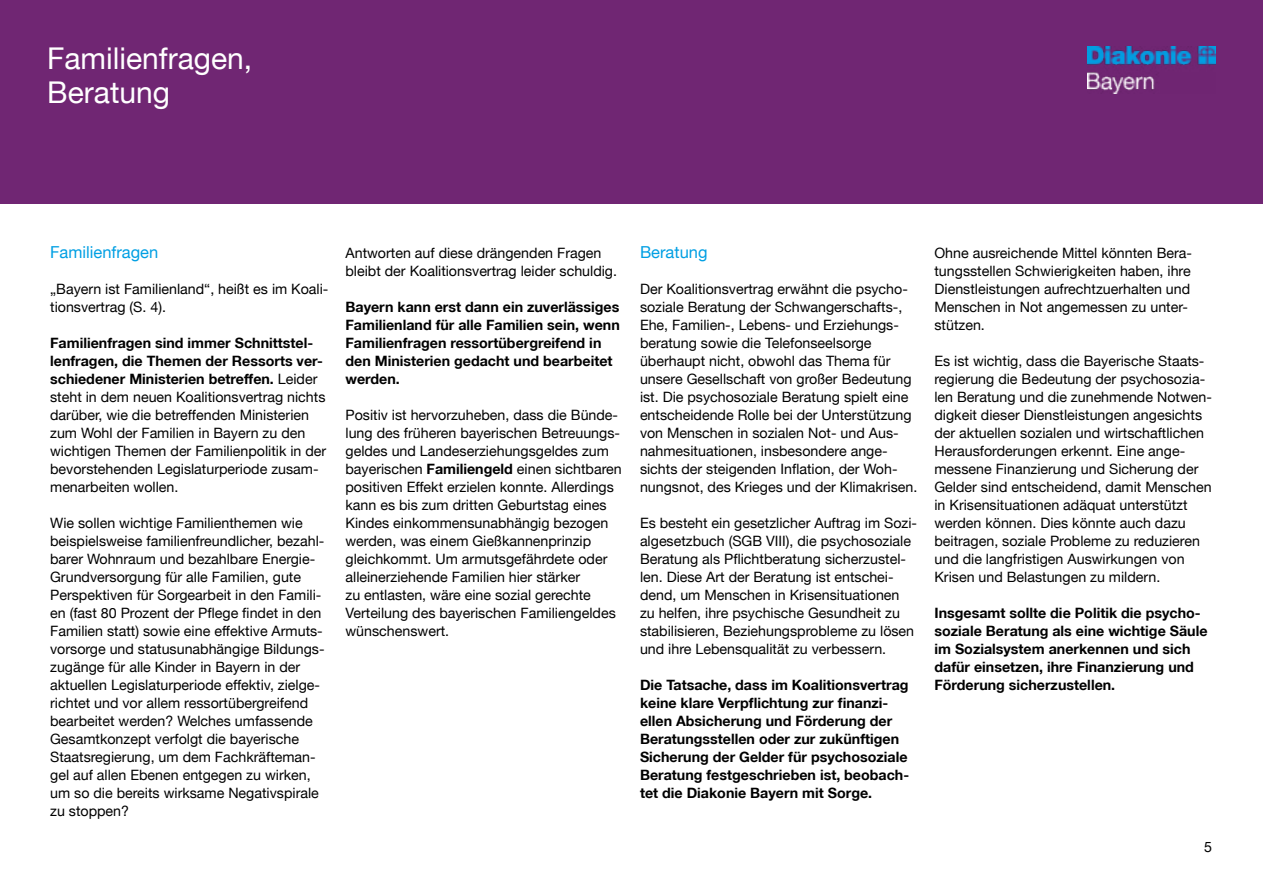
<style>
.page{position:relative;width:1263px;height:893px;background:#fff}
.page>*{position:absolute;margin:0;border:0;box-sizing:border-box;transform-origin:0 0}
.t1{font:30px/34.5px "Helvetica Neue LT";color:#fff}
.t2{font:16.5px "Helvetica Neue LT";color:#009fe3}
.t3{font:14.25px/18px "Helvetica Neue LT";color:#000}
.t4{font:700 14.25px/18px "Helvetica Neue LT";color:#000}
.s1{font-weight:700}
</style>
<div class="page">
<div style="left:0;top:0;width:1263px;height:204px;background:#702673"></div>
<img style="left:1087px;top:47px;width:128px;height:46px">
<h1 class="t1" style="left:47px;top:40px;width:207px">Familienfragen,<br>Beratung</h1>
<p class="t2" style="left:50px;top:242px;width:110px">Familienfragen</p>
<p class="t3" style="left:50px;top:280px;width:280px">„Bayern ist Familienland“, heißt es im Koali&shy;tionsvertrag (S. 4).</p>
<p class="t3" style="left:50px;top:334px;width:278px"><span class="s1">Familienfragen sind immer Schnittstel&shy;lenfragen, die Themen der Ressorts ver&shy;schiedener Ministerien betreffen.</span> Leider steht in dem neuen Koalitionsvertrag nichts darüber, wie die betreffenden Ministerien zum Wohl der Familien in Bayern zu den wichtigen Themen der Familienpolitik in der bevorstehenden Legislaturperiode zusam&shy;menarbeiten wollen.</p>
<p class="t3" style="left:50px;top:514px;width:276px">Wie sollen wichtige Familienthemen wie beispielsweise familienfreundlicher, bezahl&shy;barer Wohnraum und bezahlbare Energie-Grundversorgung für alle Familien, gute Perspektiven für Sorgearbeit in den Famili&shy;en (fast 80 Prozent der Pflege findet in den Familien statt) sowie eine effektive Armuts&shy;vorsorge und statusunabhängige Bildungs&shy;zugänge für alle Kinder in Bayern in der aktuellen Legislaturperiode effektiv, zielge&shy;richtet und vor allem ressortübergreifend bearbeitet werden? Welches umfassende Gesamtkonzept verfolgt die bayerische Staatsregierung, um dem Fachkräfteman&shy;gel auf allen Ebenen entgegen zu wirken, um so die bereits wirksame Negativspirale zu stoppen?</p>
<p class="t3" style="left:345px;top:244px;width:273px">Antworten auf diese drängenden Fragen bleibt der Koalitionsvertrag leider schuldig.</p>
<p class="t4" style="left:345px;top:298px;width:276px">Bayern kann erst dann ein zuverlässiges Familienland für alle Familien sein, wenn Familienfragen ressortübergreifend in den Ministerien gedacht und bearbeitet werden.</p>
<p class="t3" style="left:345px;top:406px;width:278px">Positiv ist hervorzuheben, dass die Bünde&shy;lung des früheren bayerischen Betreuungs&shy;geldes und Landeserziehungsgeldes zum bayerischen <span class="s1">Familiengeld</span> einen sichtbaren positiven Effekt erzielen konnte. Allerdings kann es bis zum dritten Geburtstag eines Kindes einkommensunabhängig bezogen werden, was einem Gießkannenprinzip gleichkommt. Um armutsgefährdete oder alleinerziehende Familien hier stärker<br>zu entlasten, wäre eine sozial gerechte Verteilung des bayerischen Familiengeldes wünschenswert.</p>
<p class="t2" style="left:640px;top:242px;width:69px">Beratung</p>
<p class="t3" style="left:640px;top:280px;width:279px">Der Koalitionsvertrag erwähnt die psycho&shy;soziale Beratung der Schwangerschafts-, Ehe, Familien-, Lebens- und Erziehungs&shy;beratung sowie die Telefonseelsorge überhaupt nicht, obwohl das Thema für unsere Gesellschaft von großer Bedeutung ist. Die psychosoziale Beratung spielt eine entscheidende Rolle bei der Unterstützung von Menschen in sozialen Not- und Aus&shy;nahmesituationen, insbesondere ange&shy;sichts der steigenden Inflation, der Woh&shy;nungsnot, des Krieges und der Klimakrisen.</p>
<p class="t3" style="left:640px;top:514px;width:279px">Es besteht ein gesetzlicher Auftrag im Sozi&shy;algesetzbuch (SGB VIII), die psychosoziale Beratung als Pflichtberatung sicherzustel&shy;len. Diese Art der Beratung ist entschei&shy;dend, um Menschen in Krisensituationen zu helfen, ihre psychische Gesundheit zu stabilisieren, Beziehungsprobleme zu lösen und ihre Lebensqualität zu verbessern.</p>
<p class="t4" style="left:640px;top:676px;width:271px">Die Tatsache, dass im Koalitionsvertrag keine klare Verpflichtung zur finanzi&shy;ellen Absicherung und Förderung der Beratungsstellen oder zur zukünftigen Sicherung der Gelder für psychosoziale Beratung festgeschrieben ist, beobach&shy;tet die Diakonie Bayern mit Sorge.</p>
<p class="t3" style="left:934px;top:244px;width:259px">Ohne ausreichende Mittel könnten Bera&shy;tungsstellen Schwierigkeiten haben, ihre Dienstleistungen aufrechtzuerhalten und Menschen in Not angemessen zu unter&shy;stützen.</p>
<p class="t3" style="left:934px;top:352px;width:279px">Es ist wichtig, dass die Bayerische Staats&shy;regierung die Bedeutung der psychosozia&shy;len Beratung und die zunehmende Notwen&shy;digkeit dieser Dienstleistungen angesichts der aktuellen sozialen und wirtschaftlichen Herausforderungen erkennt. Eine ange&shy;messene Finanzierung und Sicherung der Gelder sind entscheidend, damit Menschen in Krisensituationen adäquat unterstützt werden können. Dies könnte auch dazu beitragen, soziale Probleme zu reduzieren und die langfristigen Auswirkungen von Krisen und Belastungen zu mildern.</p>
<p class="t4" style="left:934px;top:604px;width:275px">Insgesamt sollte die Politik die psycho&shy;soziale Beratung als eine wichtige Säule im Sozialsystem anerkennen und sich dafür einsetzen, ihre Finanzierung und Förderung sicherzustellen.</p>
<p class="t3" style="left:1204px;top:838px;width:9px">5</p>
</div>
